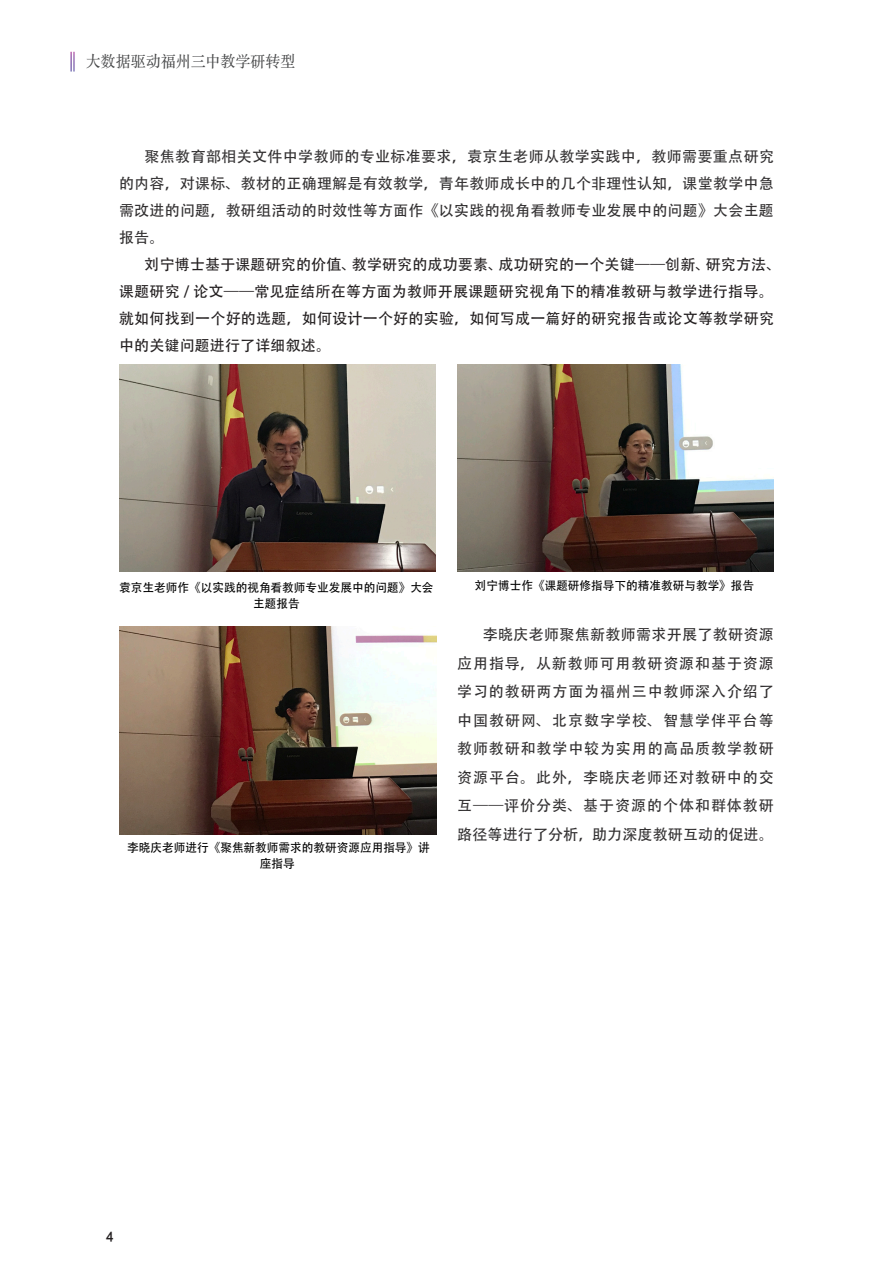
<style>
.page{position:relative;width:893px;height:1263px;background:#fff}
.page>*{position:absolute;margin:0;border:0;box-sizing:border-box;transform-origin:0 0}
.t1{font:15.75px "ST Songti SC Regular";color:#444546;scale:.95 1}
.t2{font:15px/28.5px "Adobe Heiti Std";letter-spacing:.015em;color:#312f30;text-align:justify}
.t3{font:15px/27px "Adobe Heiti Std";letter-spacing:.015em;color:#231f20}
._04-内文{font:12px/16px "Adobe Heiti Std";color:#000;text-align:center}
.t4{font:12px "FZLTZHK GBK1 0";color:#231f20;scale:.95 1}
</style>
<div class="page">
<svg style="left:71px;top:52px;width:4px;height:20px"></svg>
<img style="left:119px;top:364px;width:317px;height:208px">
<img style="left:457px;top:364px;width:317px;height:208px">
<img style="left:120px;top:627px;width:317px;height:207px">
<p class="t1" style="left:86px;top:52px;width:222px">大数据驱动福州三中教学研转型</p>
<p class="t2" style="left:119px;top:143px;width:656px;line-height:27px;text-indent:26px">聚焦教育部相关文件中学教师的专业标准要求，袁京生老师从教学实践中，教师需要重点研究的内容，对课标、教材的正确理解是有效教学，青年教师成长中的几个非理性认知，课堂教学中急需改进的问题，教研组活动的时效性等方面作《以实践的视角看教师专业发展中的问题》大会主题报告。</p>
<p class="t3" style="left:119px;top:251px;width:664px;text-indent:26px">刘宁博士基于课题研究的价值、教学研究的成功要素、成功研究的一个关键——创新、研究方法、课题研究 / 论文——常见症结所在等方面为教师开展课题研究视角下的精准教研与教学进行指导。就如何找到一个好的选题，如何设计一个好的实验，如何写成一篇好的研究报告或论文等教学研究中的关键问题进行了详细叙述。</p>
<p class="_04-内文" style="left:119px;top:580px;width:316px">袁京生老师作《以实践的视角看教师专业发展中的问题》大会主题报告</p>
<p class="_04-内文" style="left:475px;top:578px;width:281px">刘宁博士作《课题研修指导下的精准教研与教学》报告</p>
<p class="t2" style="left:457px;top:621px;width:318px;text-indent:26px">李晓庆老师聚焦新教师需求开展了教研资源应用指导，从新教师可用教研资源和基于资源学习的教研两方面为福州三中教师深入介绍了中国教研网、北京数字学校、智慧学伴平台等教师教研和教学中较为实用的高品质教学教研资源平台。此外，李晓庆老师还对教研中的交互——评价分类、基于资源的个体和群体教研路径等进行了分析，助力深度教研互动的促进。</p>
<p class="_04-内文" style="left:127px;top:840px;width:304px">李晓庆老师进行《聚焦新教师需求的教研资源应用指导》讲座指导</p>
<p class="t4" style="left:106px;top:1230px;width:9px">4</p>
</div>
